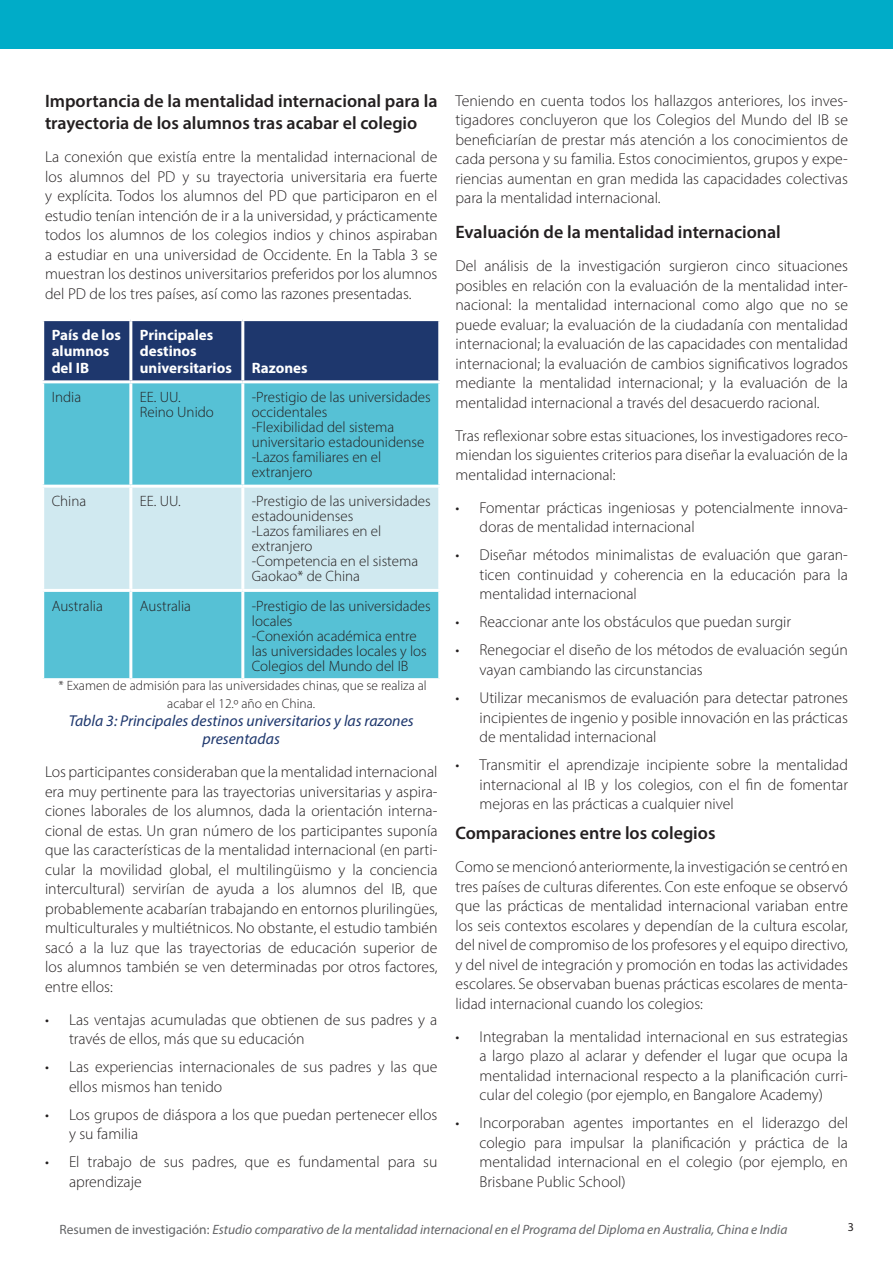
<style>
.page{position:relative;width:893px;height:1263px;background:#fff}
.page>*{position:absolute;margin:0;border:0;box-sizing:border-box;transform-origin:0 0}
.Body_subheading{font:600 18px/21.6px "Myriad Pro";color:#231f20}
.Main_body{font:300 15.75px/19.5px "Myriad Pro";color:#231f20;text-align:justify}
.t1{font:italic 15.75px/18px "Myriad Pro";color:#1e376d;text-align:center}
.Cell{font:300 15px/15px "Myriad Pro";color:#231f20}
.Cell_heading{font:700 15px/16.5px "Myriad Pro";color:#fff}
.t2{font:italic 13.5px "Myriad Pro";color:#636466}
.t3{font:300 13.5px/18px "Myriad Pro";color:#231f20;text-align:center}
.t4{font:12px "Myriad Pro";color:#231f20}
.s1{font-style:normal}
</style>
<div class="page">
<div style="left:0;top:0;width:893px;height:48px;background:#00acc8"></div>
<div style="left:44px;top:321px;width:394px;height:59px;background:#1e376d"></div>
<div style="left:44px;top:383px;width:394px;height:295px;background:#56c1d5"></div>
<div style="left:44px;top:488px;width:394px;height:101px;background:#d0e9f0"></div>
<hr style="left:129px;top:321px;width:3px;height:59px;background:#fff">
<hr style="left:241px;top:321px;width:3px;height:59px;background:#fff">
<hr style="left:129px;top:383px;width:3px;height:102px;background:#fff">
<hr style="left:241px;top:383px;width:3px;height:102px;background:#fff">
<hr style="left:41px;top:485px;width:90px;height:3px;background:#fff">
<hr style="left:131px;top:485px;width:112px;height:3px;background:#fff">
<hr style="left:129px;top:488px;width:3px;height:101px;background:#fff">
<hr style="left:243px;top:485px;width:198px;height:3px;background:#fff">
<hr style="left:241px;top:488px;width:3px;height:101px;background:#fff">
<hr style="left:41px;top:589px;width:90px;height:3px;background:#fff">
<hr style="left:131px;top:589px;width:112px;height:3px;background:#fff">
<hr style="left:129px;top:592px;width:3px;height:86px;background:#fff">
<hr style="left:243px;top:589px;width:198px;height:3px;background:#fff">
<hr style="left:241px;top:592px;width:3px;height:86px;background:#fff">
<p class="Body_subheading" style="left:45px;top:90px;width:394px">Importancia de la mentalidad internacional para la trayectoria de los alumnos tras acabar el colegio</p>
<p class="Main_body" style="left:45px;top:147px;width:394px">La conexión que existía entre la mentalidad internacional de los alumnos del PD y su trayectoria universitaria era fuerte y explícita. Todos los alumnos del PD que participaron en el estudio tenían intención de ir a la universidad, y prácticamente todos los alumnos de los colegios indios y chinos aspiraban a estudiar en una universidad de Occidente. En la Tabla 3 se muestran los destinos universitarios preferidos por los alumnos del PD de los tres países, así como las razones presentadas.</p>
<p class="Cell_heading" style="left:52px;top:326px;width:71px">País de los alumnos del IB</p>
<p class="Cell_heading" style="left:140px;top:326px;width:94px">Principales destinos universitarios</p>
<p class="Cell_heading" style="left:252px;top:359px;width:57px">Razones</p>
<p class="Cell" style="left:52px;top:389px;width:31px">India</p>
<p class="Cell" style="left:140px;top:389px;width:42px">EE. UU.</p>
<p class="Cell" style="left:140px;top:404px;width:76px">Reino Unido</p>
<p class="Cell" style="left:252px;top:389px;width:180px">-Prestigio de las universidades occidentales</p>
<p class="Cell" style="left:252px;top:419px;width:174px">-Flexibilidad del sistema universitario estadounidense</p>
<p class="Cell" style="left:252px;top:449px;width:131px">-Lazos familiares en el extranjero</p>
<p class="Cell" style="left:52px;top:494px;width:36px">China</p>
<p class="Cell" style="left:140px;top:494px;width:42px">EE. UU.</p>
<p class="Cell" style="left:252px;top:494px;width:180px">-Prestigio de las universidades estadounidenses</p>
<p class="Cell" style="left:252px;top:524px;width:131px">-Lazos familiares en el extranjero</p>
<p class="Cell" style="left:252px;top:554px;width:168px">-Competencia en el sistema<br>Gaokao* de China</p>
<p class="Cell" style="left:52px;top:598px;width:53px">Australia</p>
<p class="Cell" style="left:140px;top:598px;width:53px">Australia</p>
<p class="Cell" style="left:252px;top:598px;width:180px">-Prestigio de las universidades locales</p>
<p class="Cell" style="left:252px;top:628px;width:177px">-Conexión académica entre las universidades locales y los<br>Colegios del Mundo del IB</p>
<p class="t3" style="left:59px;top:676px;width:370px">* Examen de admisión para las universidades chinas, que se realiza al acabar el 12.º año en China.</p>
<p class="t1" style="left:69px;top:712px;width:346px">Tabla 3: Principales destinos universitarios y las razones presentadas</p>
<p class="Main_body" style="left:45px;top:762px;width:394px">Los participantes consideraban que la mentalidad internacional era muy pertinente para las trayectorias universitarias y aspira&shy;ciones laborales de los alumnos, dada la orientación interna&shy;cional de estas. Un gran número de los participantes suponía que las características de la mentalidad internacional (en parti&shy;cular la movilidad global, el multilingüismo y la conciencia intercultural) servirían de ayuda a los alumnos del IB, que probablemente acabarían trabajando en entornos plurilingües, multiculturales y multiétnicos. No obstante, el estudio también sacó a la luz que las trayectorias de educación superior de los alumnos también se ven determinadas por otros factores, entre ellos:</p>
<p class="Main_body" style="left:69px;top:1009px;width:370px;text-indent:-24px">• Las ventajas acumuladas que obtienen de sus padres y a través de ellos, más que su educación</p>
<p class="Main_body" style="left:69px;top:1057px;width:370px;text-indent:-24px">• Las experiencias internacionales de sus padres y las que ellos mismos han tenido</p>
<p class="Main_body" style="left:69px;top:1104px;width:370px;text-indent:-24px">• Los grupos de diáspora a los que puedan pertenecer ellos y su familia</p>
<p class="Main_body" style="left:69px;top:1152px;width:370px;text-indent:-24px">• El trabajo de sus padres, que es fundamental para su aprendizaje</p>
<p class="Main_body" style="left:455px;top:91px;width:394px">Teniendo en cuenta todos los hallazgos anteriores, los inves&shy;tigadores concluyeron que los Colegios del Mundo del IB se beneficiarían de prestar más atención a los conocimientos de cada persona y su familia. Estos conocimientos, grupos y expe&shy;riencias aumentan en gran medida las capacidades colectivas para la mentalidad internacional.</p>
<p class="Body_subheading" style="left:455px;top:221px;width:327px">Evaluación de la mentalidad internacional</p>
<p class="Main_body" style="left:455px;top:256px;width:394px">Del análisis de la investigación surgieron cinco situaciones posibles en relación con la evaluación de la mentalidad inter&shy;nacional: la mentalidad internacional como algo que no se puede evaluar; la evaluación de la ciudadanía con mentalidad internacional; la evaluación de las capacidades con mentalidad internacional; la evaluación de cambios significativos logrados mediante la mentalidad internacional; y la evaluación de la mentalidad internacional a través del desacuerdo racional.</p>
<p class="Main_body" style="left:455px;top:426px;width:394px">Tras reflexionar sobre estas situaciones, los investigadores reco&shy;miendan los siguientes criterios para diseñar la evaluación de la mentalidad internacional:</p>
<p class="Main_body" style="left:479px;top:498px;width:370px;text-indent:-24px">• Fomentar prácticas ingeniosas y potencialmente innova&shy;doras de mentalidad internacional</p>
<p class="Main_body" style="left:479px;top:545px;width:370px;text-indent:-24px">• Diseñar métodos minimalistas de evaluación que garan&shy;ticen continuidad y coherencia en la educación para la mentalidad internacional</p>
<p class="Main_body" style="left:455px;top:612px;width:337px">• Reaccionar ante los obstáculos que puedan surgir</p>
<p class="Main_body" style="left:479px;top:640px;width:370px;text-indent:-24px">• Renegociar el diseño de los métodos de evaluación según vayan cambiando las circunstancias</p>
<p class="Main_body" style="left:479px;top:688px;width:370px;text-indent:-24px">• Utilizar mecanismos de evaluación para detectar patrones incipientes de ingenio y posible innovación en las prácticas de mentalidad internacional</p>
<p class="Main_body" style="left:479px;top:755px;width:370px;text-indent:-24px">• Transmitir el aprendizaje incipiente sobre la mentalidad internacional al IB y los colegios, con el fin de fomentar mejoras en las prácticas a cualquier nivel</p>
<p class="Body_subheading" style="left:455px;top:822px;width:262px">Comparaciones entre los colegios</p>
<p class="Main_body" style="left:455px;top:857px;width:394px">Como se mencionó anteriormente, la investigación se centró en tres países de culturas diferentes. Con este enfoque se observó que las prácticas de mentalidad internacional variaban entre los seis contextos escolares y dependían de la cultura escolar, del nivel de compromiso de los profesores y el equipo directivo, y del nivel de integración y promoción en todas las actividades escolares. Se observaban buenas prácticas escolares de menta&shy;lidad internacional cuando los colegios:</p>
<p class="Main_body" style="left:479px;top:1026px;width:370px;text-indent:-24px">• Integraban la mentalidad internacional en sus estrategias a largo plazo al aclarar y defender el lugar que ocupa la mentalidad internacional respecto a la planificación curri&shy;cular del colegio (por ejemplo, en Bangalore Academy)</p>
<p class="Main_body" style="left:479px;top:1113px;width:370px;text-indent:-24px">• Incorporaban agentes importantes en el liderazgo del colegio para impulsar la planificación y práctica de la mentalidad internacional en el colegio (por ejemplo, en Brisbane Public School)</p>
<p class="t2" style="left:60px;top:1221px;width:729px"><span class="s1">Resumen de investigación:</span> Estudio comparativo de la mentalidad internacional en el Programa del Diploma en Australia, China e India</p>
<p class="t4" style="left:848px;top:1220px;width:8px">3</p>
</div>
